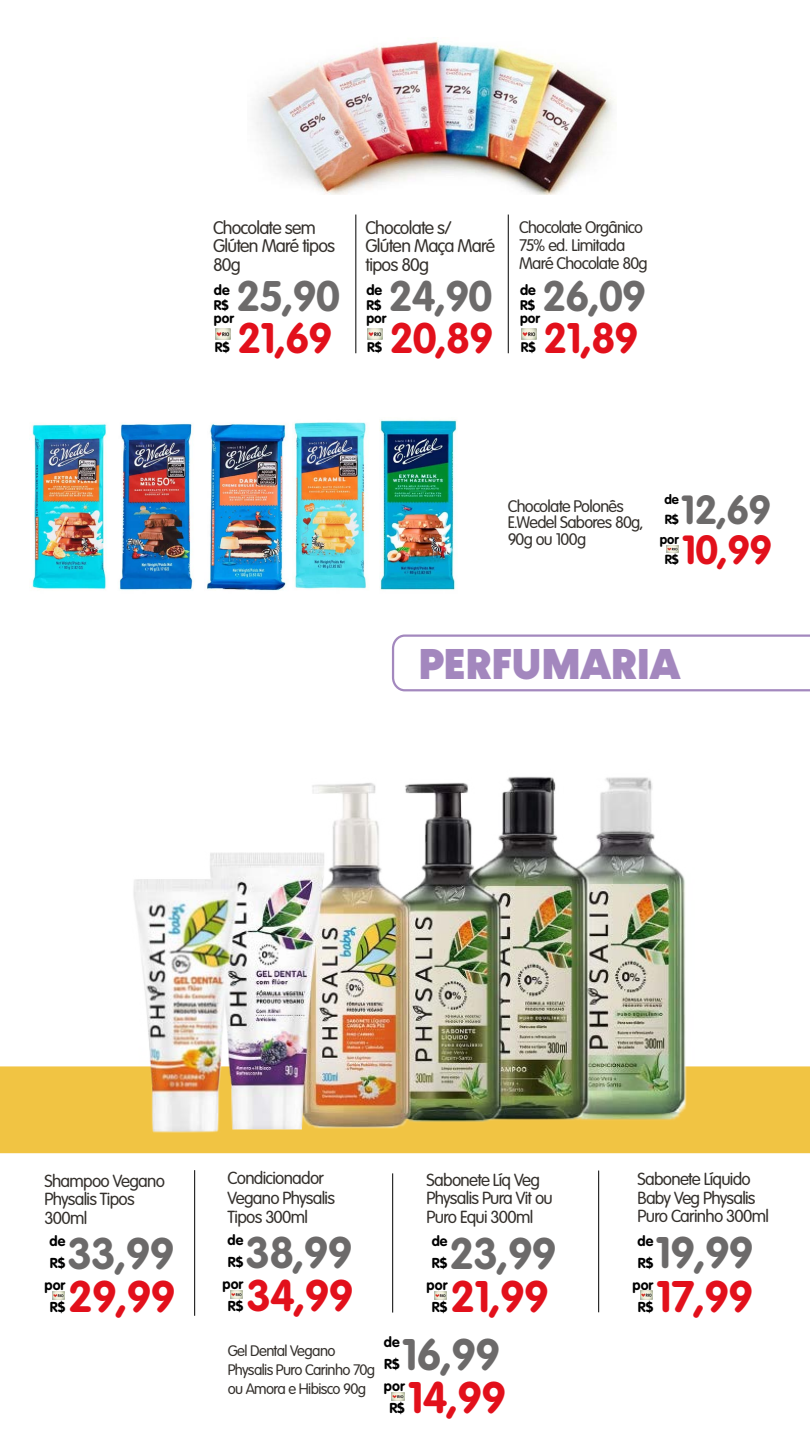
<style>
.page{position:relative;width:810px;height:1440px;background:#fff}
.page>*{position:absolute;margin:0;border:0;box-sizing:border-box;transform-origin:0 0}
.t1{font:700 43.58px "VAG Rounded Std";letter-spacing:-.02em;color:#6c6a6a}
.t2{font:700 43.58px "VAG Rounded Std";letter-spacing:-.02em;color:#e2101b}
.t3{font:900 43.5px "Konnect";letter-spacing:-.005em;color:#a387be}
.t4{font:700 42.08px "VAG Rounded Std";letter-spacing:-.02em;color:#6d6b6b}
.t5{font:700 42.08px "VAG Rounded Std";letter-spacing:-.02em;color:#e2101b}
.t6{font:700 40.05px "VAG Rounded Std";color:#6c6a6a}
.t7{font:700 40.05px "VAG Rounded Std";color:#e2101b}
.t8{font:300 18px/18.8px "VAG Rounded Std";letter-spacing:-.04em;color:#34302c}
.t9{font:300 17.25px/18.8px "VAG Rounded Std";letter-spacing:-.045em;color:#34302c}
.t10{font:300 16.5px/18px "VAG Rounded Std";letter-spacing:-.04em;color:#34302c}
.t11{font:300 15px/18.8px "VAG Rounded Std";letter-spacing:-.04em;color:#34302c}
.t12{font:700 14.25px "VAG Rounded Std";color:#000}
.t13{font:700 14.17px "VAG Rounded Std";color:#000}
.t14{font:700 13.73px "VAG Rounded Std";color:#000}
.t15{font:700 13.05px "VAG Rounded Std";color:#000}
</style>
<div class="page">
<svg style="left:392px;top:634px;width:418px;height:57px"></svg>
<div style="left:0;top:1066px;width:810px;height:87px;background:#f1c443"></div>
<svg style="left:52px;top:1291px;width:13px;height:9px"></svg>
<svg style="left:434px;top:1291px;width:13px;height:9px"></svg>
<svg style="left:230px;top:1290px;width:13px;height:9px"></svg>
<svg style="left:392px;top:1392px;width:12px;height:9px"></svg>
<svg style="left:640px;top:1291px;width:13px;height:8px"></svg>
<hr style="left:194px;top:1170px;width:1px;height:146px;background:#000101">
<hr style="left:598px;top:1171px;width:1px;height:141px;background:#000101">
<hr style="left:392px;top:1173px;width:1px;height:140px;background:#000101">
<img style="left:108px;top:776px;width:607px;height:377px">
<img style="left:255px;top:37px;width:359px;height:157px">
<img style="left:215px;top:329px;width:15px;height:10px">
<img style="left:368px;top:329px;width:15px;height:10px">
<img style="left:521px;top:329px;width:15px;height:10px">
<hr style="left:355px;top:215px;width:1px;height:138px;background:#000">
<hr style="left:508px;top:215px;width:1px;height:138px;background:#000">
<svg style="left:667px;top:545px;width:11px;height:8px"></svg>
<img style="left:32px;top:420px;width:425px;height:171px">
<p class="t8" style="left:213px;top:219px;width:124px">Chocolate sem<br>Glúten Maré tipos<br>80g</p>
<p class="t8" style="left:366px;top:219px;width:131px">Chocolate s/<br>Glúten Maça Maré tipos 80g</p>
<p class="t10" style="left:519px;top:218px;width:130px">Chocolate Orgânico<br>75% ed. Limitada<br>Maré Chocolate 80g</p>
<p class="t14" style="left:214px;top:298px;width:16px">R$</p>
<h3 class="t4" style="left:236px;top:272px;width:105px">25,90</h3>
<h3 class="t4" style="left:389px;top:272px;width:105px">24,90</h3>
<h3 class="t4" style="left:543px;top:272px;width:105px">26,09</h3>
<p class="t12" style="left:214px;top:281px;width:17px">de</p>
<p class="t12" style="left:366px;top:281px;width:17px">de</p>
<p class="t12" style="left:520px;top:281px;width:17px">de</p>
<p class="t14" style="left:366px;top:298px;width:16px">R$</p>
<p class="t14" style="left:520px;top:298px;width:16px">R$</p>
<p class="t14" style="left:214px;top:310px;width:22px">por</p>
<p class="t14" style="left:366px;top:310px;width:22px">por</p>
<p class="t14" style="left:520px;top:310px;width:22px">por</p>
<h3 class="t5" style="left:237px;top:313px;width:97px">21,69</h3>
<h3 class="t5" style="left:390px;top:313px;width:105px">20,89</h3>
<h3 class="t5" style="left:543px;top:313px;width:97px">21,89</h3>
<p class="t14" style="left:215px;top:339px;width:16px">R$</p>
<p class="t14" style="left:367px;top:339px;width:16px">R$</p>
<p class="t14" style="left:521px;top:339px;width:16px">R$</p>
<p class="t10" style="left:508px;top:498px;width:137px;line-height:16.5px">Chocolate Polonês<br>E.Wedel Sabores 80g,<br>90g ou 100g</p>
<p class="t15" style="left:664px;top:491px;width:16px">de</p>
<h3 class="t6" style="left:681px;top:487px;width:92px">12,69</h3>
<p class="t15" style="left:665px;top:511px;width:16px">R$</p>
<h3 class="t7" style="left:682px;top:527px;width:92px">10,99</h3>
<p class="t15" style="left:660px;top:532px;width:21px">por</p>
<p class="t15" style="left:665px;top:552px;width:16px">R$</p>
<h2 class="t3" style="left:418px;top:637px;width:264px">PERFUMARIA</h2>
<p class="t9" style="left:228px;top:1169px;width:109px;line-height:19.5px">Condicionador<br>Vegano Physalis<br>Tipos 300ml</p>
<p class="t9" style="left:45px;top:1172px;width:122px">Shampoo Vegano<br>Physalis Tipos<br>300ml</p>
<p class="t9" style="left:427px;top:1171px;width:128px">Sabonete Líq Veg<br>Physalis Pura Vit ou<br>Puro Equi 300ml</p>
<p class="t9" style="left:638px;top:1170px;width:133px">Sabonete Líquido<br>Baby Veg Physalis<br>Puro Carinho 300ml</p>
<p class="t13" style="left:50px;top:1233px;width:17px">de</p>
<h1 class="t1" style="left:67px;top:1228px;width:109px">33,99</h1>
<p class="t13" style="left:50px;top:1255px;width:17px">R$</p>
<p class="t13" style="left:228px;top:1232px;width:17px">de</p>
<h1 class="t1" style="left:245px;top:1227px;width:109px">38,99</h1>
<p class="t13" style="left:228px;top:1254px;width:17px">R$</p>
<p class="t13" style="left:432px;top:1233px;width:17px">de</p>
<h1 class="t1" style="left:450px;top:1228px;width:109px">23,99</h1>
<p class="t13" style="left:432px;top:1255px;width:17px">R$</p>
<p class="t13" style="left:638px;top:1232px;width:17px">de</p>
<h1 class="t1" style="left:655px;top:1227px;width:100px">19,99</h1>
<p class="t13" style="left:638px;top:1254px;width:17px">R$</p>
<h1 class="t2" style="left:68px;top:1271px;width:109px">29,99</h1>
<p class="t13" style="left:45px;top:1277px;width:22px">por</p>
<p class="t13" style="left:50px;top:1299px;width:17px">R$</p>
<h1 class="t2" style="left:246px;top:1270px;width:109px">34,99</h1>
<p class="t13" style="left:223px;top:1276px;width:22px">por</p>
<p class="t13" style="left:228px;top:1298px;width:17px">R$</p>
<h1 class="t2" style="left:450px;top:1271px;width:100px">21,99</h1>
<p class="t13" style="left:427px;top:1277px;width:22px">por</p>
<p class="t13" style="left:432px;top:1299px;width:17px">R$</p>
<h1 class="t2" style="left:656px;top:1271px;width:98px">17,99</h1>
<p class="t13" style="left:633px;top:1276px;width:22px">por</p>
<p class="t13" style="left:638px;top:1298px;width:17px">R$</p>
<p class="t11" style="left:228px;top:1342px;width:149px">Gel Dental Vegano<br>Physalis Puro Carinho 70g ou Amora e Hibisco 90g</p>
<p class="t13" style="left:384px;top:1334px;width:17px">de</p>
<h1 class="t1" style="left:402px;top:1329px;width:100px">16,99</h1>
<p class="t13" style="left:384px;top:1356px;width:17px">R$</p>
<h1 class="t2" style="left:408px;top:1372px;width:100px">14,99</h1>
<p class="t13" style="left:384px;top:1378px;width:22px">por</p>
<p class="t13" style="left:389px;top:1400px;width:17px">R$</p>
</div>
